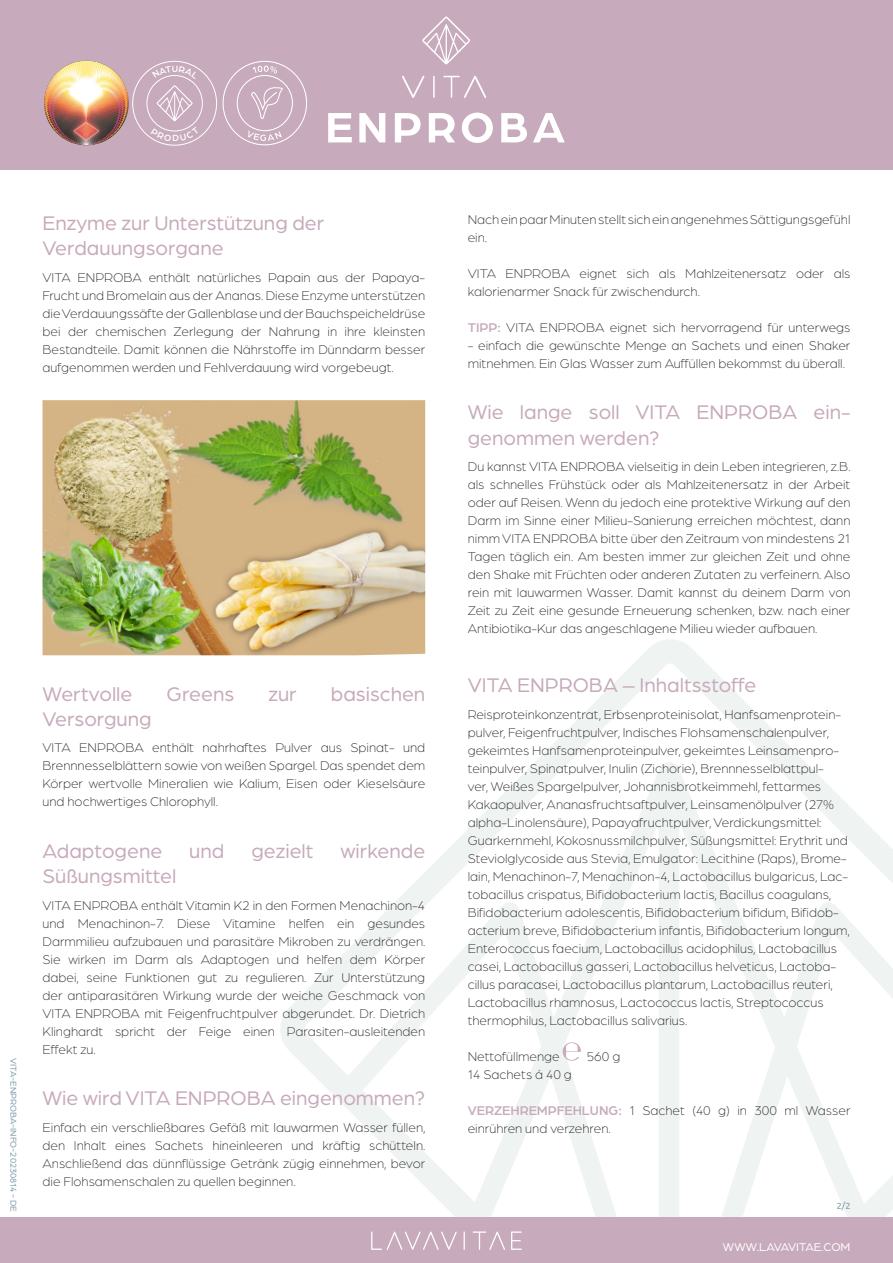
<style>
.page{position:relative;width:893px;height:1263px;background:#fff}
.page>*{position:absolute;margin:0;border:0;box-sizing:border-box;transform-origin:0 0}
.t1{font:21px/25.2px "Arboria";color:#c7aabb}
.Fließtext{font:300 13.5px/18px "Arboria";color:#231f20}
.t2{font:12px "Arboria";color:#fff}
.t3{font:500 9.45px "Arboria";color:#fff}
.t4{font:9px "Arboria";color:#7b99a9}
.t5{font:9px "Ubuntu";color:#7b99a9}
.s1{font-weight:500;color:#c7aabb}
</style>
<div class="page">
<div style="left:0;top:0;width:893px;height:170px;background:#c7aabb"></div>
<svg style="left:280px;top:639px;width:613px;height:578px"></svg>
<div style="left:0;top:1217px;width:893px;height:46px;background:#c7aabb"></div>
<svg style="left:464px;top:1231px;width:1px;height:19px"></svg>
<svg style="left:511px;top:1231px;width:11px;height:19px"></svg>
<svg style="left:371px;top:1231px;width:86px;height:19px"></svg>
<svg style="left:473px;top:1231px;width:32px;height:19px"></svg>
<div style="left:237px;top:75px;width:56px;height:56px;border:1px solid #fff;border-radius:50%"></div>
<svg style="left:251px;top:87px;width:32px;height:32px"></svg>
<svg style="left:253px;top:65px;width:24px;height:9px"></svg>
<svg style="left:248px;top:130px;width:34px;height:11px"></svg>
<img style="left:44px;top:60px;width:85px;height:86px">
<div style="left:146px;top:75px;width:57px;height:56px;border:1px solid #fff;border-radius:50%"></div>
<svg style="left:157px;top:85px;width:36px;height:36px"></svg>
<svg style="left:422px;top:17px;width:48px;height:47px"></svg>
<svg style="left:328px;top:113px;width:237px;height:30px"></svg>
<svg style="left:402px;top:76px;width:23px;height:22px"></svg>
<hr style="left:433px;top:76px;width:2px;height:22px;background:#fff">
<svg style="left:443px;top:76px;width:43px;height:22px"></svg>
<svg style="left:563px;top:1042px;width:18px;height:19px"></svg>
<img style="left:43px;top:400px;width:382px;height:255px">
<svg style="left:152px;top:65px;width:20px;height:13px"></svg>
<svg style="left:179px;top:66px;width:20px;height:13px"></svg>
<svg style="left:151px;top:127px;width:49px;height:14px"></svg>
<p class="t3" style="left:172px;top:62px;width:8px">U</p>
<h1 class="t1" style="left:43px;top:209px;width:283px">Enzyme zur Unterstützung der<br>Verdauungsorgane</h1>
<p class="Fließtext" style="left:43px;top:268px;width:384px;text-align:justify">VITA ENPROBA enthält natürliches Papain aus der Papaya-Frucht und Bromelain aus der Ananas. Diese Enzyme unterstützen die Verdauungssäfte der Gallenblase und der Bauchspeicheldrüse bei der chemischen Zerlegung der Nahrung in ihre kleinsten Bestandteile. Damit können die Nährstoffe im Dünndarm besser aufgenommen werden und Fehlverdauung wird vorgebeugt.</p>
<p class="t4" style="left:19px;top:1058px;width:156px;rotate:90deg">VITA-ENPROBA-INFO-20230814 - DE</p>
<h1 class="t1" style="left:43px;top:680px;width:91px">Wertvolle</h1>
<h1 class="t1" style="left:167px;top:680px;width:69px">Greens</h1>
<h1 class="t1" style="left:268px;top:680px;width:30px">zur</h1>
<h1 class="t1" style="left:331px;top:680px;width:96px">basischen</h1>
<h1 class="t1" style="left:43px;top:705px;width:111px">Versorgung</h1>
<p class="Fließtext" style="left:43px;top:738px;width:384px;text-align:justify">VITA ENPROBA enthält nahrhaftes Pulver aus Spinat- und Brennnesselblättern sowie von weißen Spargel. Das spendet dem Körper wertvolle Mineralien wie Kalium, Eisen oder Kieselsäure und hochwertiges Chlorophyll.</p>
<h1 class="t1" style="left:43px;top:837px;width:121px">Adaptogene</h1>
<h1 class="t1" style="left:189px;top:837px;width:37px">und</h1>
<h1 class="t1" style="left:251px;top:837px;width:64px">gezielt</h1>
<h1 class="t1" style="left:341px;top:837px;width:86px">wirkende</h1>
<h1 class="t1" style="left:43px;top:863px;width:135px">Süßungsmittel</h1>
<p class="Fließtext" style="left:43px;top:896px;width:384px;text-align:justify">VITA ENPROBA enthält Vitamin K2 in den Formen Menachinon-4 und Menachinon-7. Diese Vitamine helfen ein gesundes Darmmilieu aufzubauen und parasitäre Mikroben zu verdrängen.<br>Sie wirken im Darm als Adaptogen und helfen dem Körper dabei, seine Funktionen gut zu regulieren. Zur Unterstützung der antiparasitären Wirkung wurde der weiche Geschmack von VITA ENPROBA mit Feigenfruchtpulver abgerundet. Dr. Dietrich Klinghardt spricht der Feige einen Parasiten-ausleitenden Effekt zu.</p>
<h1 class="t1" style="left:43px;top:1085px;width:384px">Wie wird VITA ENPROBA eingenommen?</h1>
<p class="Fließtext" style="left:43px;top:1118px;width:384px;text-align:justify">Einfach ein verschließbares Gefäß mit lauwarmen Wasser füllen, den Inhalt eines Sachets hineinleeren und kräftig schütteln.<br>Anschließend das dünnflüssige Getränk zügig einnehmen, bevor die Flohsamenschalen zu quellen beginnen.</p>
<p class="Fließtext" style="left:468px;top:210px;width:384px">Nach ein paar Minuten stellt sich ein angenehmes Sättigungsgefühl ein.</p>
<p class="Fließtext" style="left:468px;top:264px;width:384px">VITA ENPROBA eignet sich als Mahlzeitenersatz oder als kalorienarmer Snack für zwischendurch.</p>
<p class="Fließtext" style="left:468px;top:318px;width:384px"><span class="s1">TIPP:</span> VITA ENPROBA eignet sich hervorragend für unterwegs</p>
<p class="Fließtext" style="left:468px;top:336px;width:384px">- einfach die gewünschte Menge an Sachets und einen Shaker mitnehmen. Ein Glas Wasser zum Auffüllen bekommst du überall.</p>
<h1 class="t1" style="left:468px;top:399px;width:384px">Wie lange soll VITA ENPROBA ein&shy;genommen werden?</h1>
<p class="Fließtext" style="left:468px;top:457px;width:384px;text-align:justify">Du kannst VITA ENPROBA vielseitig in dein Leben integrieren, z.B. als schnelles Frühstück oder als Mahlzeitenersatz in der Arbeit oder auf Reisen. Wenn du jedoch eine protektive Wirkung auf den Darm im Sinne einer Milieu-Sanierung erreichen möchtest, dann nimm VITA ENPROBA bitte über den Zeitraum von mindestens 21<br>Tagen täglich ein. Am besten immer zur gleichen Zeit und ohne den Shake mit Früchten oder anderen Zutaten zu verfeinern. Also rein mit lauwarmen Wasser. Damit kannst du deinem Darm von Zeit zu Zeit eine gesunde Erneuerung schenken, bzw. nach einer Antibiotika-Kur das angeschlagene Milieu wieder aufbauen.</p>
<h1 class="t1" style="left:468px;top:672px;width:290px">VITA ENPROBA – Inhaltsstoffe</h1>
<p class="Fließtext" style="left:468px;top:705px;width:382px">Reisproteinkonzentrat, Erbsenproteinisolat, Hanfsamenprotein&shy;pulver, Feigenfruchtpulver, Indisches Flohsamenschalenpulver, gekeimtes Hanfsamenproteinpulver, gekeimtes Leinsamenpro&shy;teinpulver, Spinatpulver, Inulin (Zichorie), Brennnesselblattpul-<br>ver, Weißes Spargelpulver, Johannisbrotkeimmehl, fettarmes Kakaopulver, Ananasfruchtsaftpulver, Leinsamenölpulver (27% alpha-Linolensäure), Papayafruchtpulver, Verdickungsmittel:<br>Guarkernmehl, Kokosnussmilchpulver, Süßungsmittel: Erythrit und</p>
<p class="Fließtext" style="left:468px;top:849px;width:383px">Steviolglycoside aus Stevia, Emulgator: Lecithine (Raps), Brome&shy;lain, Menachinon-7, Menachinon-4, Lactobacillus bulgaricus, Lac&shy;tobacillus crispatus, Bifidobacterium lactis, Bacillus coagulans, Bifidobacterium adolescentis, Bifidobacterium bifidum, Bifidob&shy;acterium breve, Bifidobacterium infantis, Bifidobacterium longum,</p>
<p class="Fließtext" style="left:468px;top:939px;width:371px">Enterococcus faecium, Lactobacillus acidophilus, Lactobacillus casei, Lactobacillus gasseri, Lactobacillus helveticus, Lactoba&shy;cillus paracasei, Lactobacillus plantarum, Lactobacillus reuteri, Lactobacillus rhamnosus, Lactococcus lactis, Streptococcus thermophilus, Lactobacillus salivarius.</p>
<p class="Fließtext" style="left:468px;top:1047px;width:94px">Nettofüllmenge</p>
<p class="Fließtext" style="left:587px;top:1047px;width:35px">560 g</p>
<p class="Fließtext" style="left:468px;top:1065px;width:106px">14 Sachets á 40 g</p>
<p class="Fließtext" style="left:468px;top:1101px;width:384px"><span class="s1">VERZEHREMPFEHLUNG:</span> 1 Sachet (40 g) in 300 ml Wasser einrühren und verzehren.</p>
<p class="t5" style="left:837px;top:1200px;width:15px">2/2</p>
<p class="t2" style="left:723px;top:1239px;width:129px">WWW.LAVAVITAE.COM</p>
</div>
